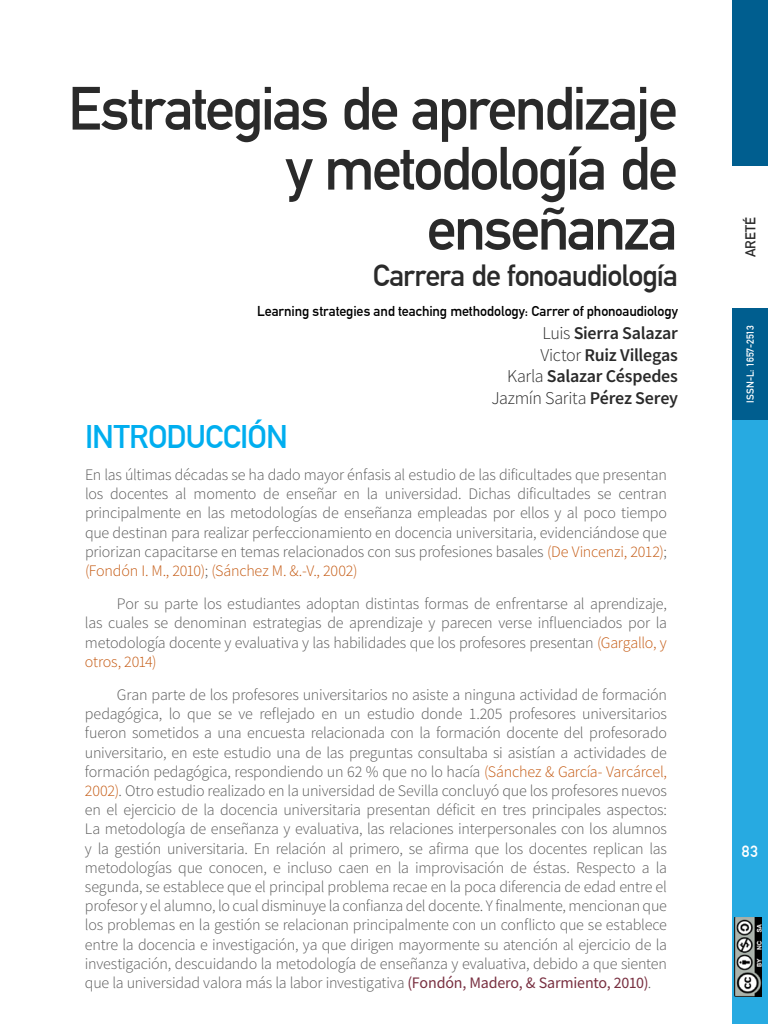
<style>
.page{position:relative;width:768px;height:1024px;background:#fff}
.page>*{position:absolute;margin:0;border:0;box-sizing:border-box;transform-origin:0 0}
.t1{font:700 60px/60px "DIN Alternate";letter-spacing:-.045em;color:#2a2a2a;text-align:right}
.t2{font:700 32px "DIN Alternate";letter-spacing:-.025em;color:#00aeef}
.t3{font:700 30px "DIN Alternate";letter-spacing:-.03em;color:#2a2a2a}
.t4{font:600 18px/21.6px "Source Sans Pro";letter-spacing:-.015em;color:#2a2a2a;text-align:right}
.t5{font:300 16px/19.2px "Source Sans Pro";letter-spacing:-.015em;color:#5a5a5a;text-align:justify}
.t6{font:700 16px "DIN Alternate";color:#fff}
.t7{font:700 14px "DIN Alternate";letter-spacing:-.01em;color:#000}
.t8{font:700 14px "DIN Alternate";letter-spacing:.005em;color:#2a2a2a}
.t9{font:700 10px "DIN Alternate";letter-spacing:.005em;color:#fff}
.s1{font-weight:300}
.s2{color:#c45911}
.s3{font-weight:400;color:#782f40}
</style>
<div class="page">
<div style="left:732px;top:420px;width:36px;height:604px;background:#27aae1"></div>
<div style="left:732px;top:0;width:36px;height:166px;background:#005e8f"></div>
<img style="left:734px;top:917px;width:28px;height:80px">
<div style="left:732px;top:308px;width:36px;height:112px;background:#005e8f"></div>
<h1 class="t1" style="left:68px;top:74px;width:611px">Estrategias de aprendizaje y metodología de enseñanza</h1>
<h3 class="t3" style="left:373px;top:252px;width:307px">Carrera de fonoaudiología</h3>
<p class="t7" style="left:257px;top:300px;width:422px">Learning strategies and teaching methodology: Carrer of phonoaudiology</p>
<p class="t4" style="left:491px;top:322px;width:188px"><span class="s1">Luis</span> Sierra Salazar<br><span class="s1">Victor</span> Ruiz Villegas<br><span class="s1">Karla</span> Salazar Céspedes<br><span class="s1">Jazmín Sarita</span> Pérez Serey</p>
<h2 class="t2" style="left:85px;top:412px;width:205px">INTRODUCCIÓN</h2>
<p class="t5" style="left:85px;top:465px;width:584px">En las últimas décadas se ha dado mayor énfasis al estudio de las dificultades que presentan los docentes al momento de enseñar en la universidad. Dichas dificultades se centran principalmente en las metodologías de enseñanza empleadas por ellos y al poco tiempo que destinan para realizar perfeccionamiento en docencia universitaria, evidenciándose que priorizan capacitarse en temas relacionados con sus profesiones basales <span class="s2">(De Vincenzi, 2012)</span>; <span class="s2">(Fondón I. M., 2010)</span>; <span class="s2">(Sánchez M. &amp;.-V., 2002)</span></p>
<p class="t5" style="left:85px;top:594px;width:584px;text-indent:32px">Por su parte los estudiantes adoptan distintas formas de enfrentarse al aprendizaje, las cuales se denominan estrategias de aprendizaje y parecen verse influenciados por la metodología docente y evaluativa y las habilidades que los profesores presentan <span class="s2">(Gargallo, y otros, 2014)</span></p>
<p class="t5" style="left:85px;top:685px;width:584px;text-indent:32px">Gran parte de los profesores universitarios no asiste a ninguna actividad de formación pedagógica, lo que se ve reflejado en un estudio donde 1.205 profesores universitarios fueron sometidos a una encuesta relacionada con la formación docente del profesorado universitario, en este estudio una de las preguntas consultaba si asistían a actividades de formación pedagógica, respondiendo un 62 % que no lo hacía <span class="s2">(Sánchez &amp; García- Varcárcel, 2002)</span>. Otro estudio realizado en la universidad de Sevilla concluyó que los profesores nuevos en el ejercicio de la docencia universitaria presentan déficit en tres principales aspectos:<br>La metodología de enseñanza y evaluativa, las relaciones interpersonales con los alumnos y la gestión universitaria. En relación al primero, se afirma que los docentes replican las metodologías que conocen, e incluso caen en la improvisación de éstas. Respecto a la segunda, se establece que el principal problema recae en la poca diferencia de edad entre el profesor y el alumno, lo cual disminuye la confianza del docente. Y finalmente, mencionan que los problemas en la gestión se relacionan principalmente con un conflicto que se establece entre la docencia e investigación, ya que dirigen mayormente su atención al ejercicio de la investigación, descuidando la metodología de enseñanza y evaluativa, debido a que sienten que la universidad valora más la labor investigativa <span class="s3">(Fondón, Madero, &amp; Sarmiento, 2010)</span>.</p>
<p class="t8" style="left:740px;top:257px;width:42px;rotate:-90deg">ARETÉ</p>
<p class="t9" style="left:743px;top:403px;width:79px;rotate:-90deg">ISSN-L: 1657-2513</p>
<p class="t6" style="left:742px;top:839px;width:18px">83</p>
</div>
